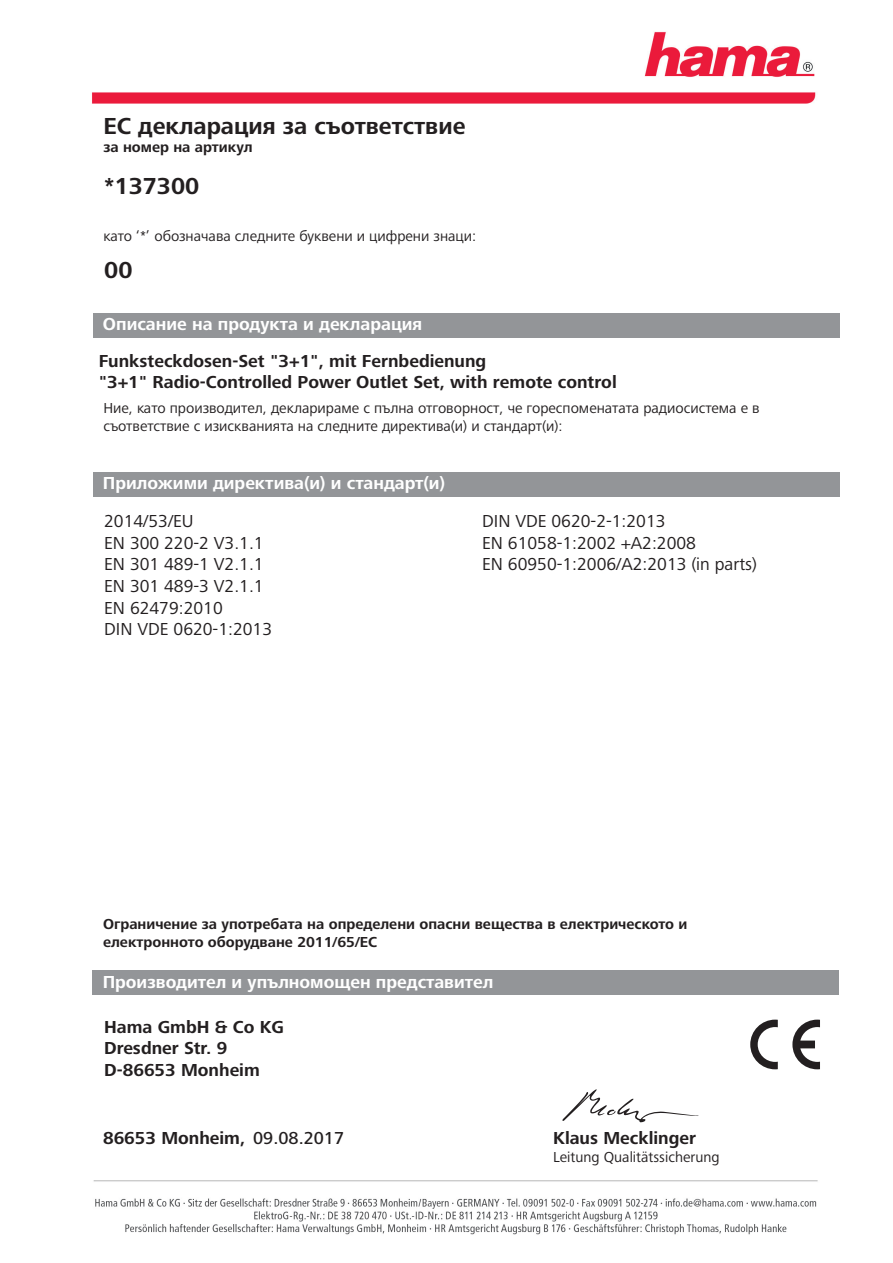
<style>
.page{position:relative;width:893px;height:1263px;background:#fff}
.page>*{position:absolute;margin:0;border:0;box-sizing:border-box;transform-origin:0 0}
.t1{font:700 24px "+MODZRN Frutiger Next LTW1 G";color:#231f20}
.t2{font:700 24px "+TFBJBY Frutiger Next LTW1 G";color:#231f20}
.t3{font:18px/21.6px "+RRFKBN Frutiger Next LTW1 G";color:#231f20}
.t4{font:700 18px "+MODZRN Frutiger Next LTW1 G";color:#fff}
.t5{font:700 18px/21.6px "+TBVWCD Frutiger Next LTW1 G";color:#231f20}
.t6{font:700 18px/21.6px "+MODZRN Frutiger Next LTW1 G";color:#231f20}
.t7{font:700 16.2px "+OVKMUM Arial";letter-spacing:.01em;color:#000001}
.t8{font:15px/18px "+STODMQ Frutiger Next LTW1 G";color:#231f20}
.t9{font:700 15px/18px "+MODZRN Frutiger Next LTW1 G";color:#231f20}
.s1{font-family:"+MBEHJY Frutiger Next LTW1 G";font-weight:500}
</style>
<div class="page">
<img style="left:92px;top:31px;width:724px;height:72px">
<img style="left:93px;top:1180px;width:725px;height:55px">
<div style="left:93px;top:313px;width:746px;height:25px;background:#939598"></div>
<div style="left:93px;top:472px;width:746px;height:25px;background:#939598"></div>
<div style="left:92px;top:970px;width:747px;height:25px;background:#939598"></div>
<svg style="left:750px;top:1020px;width:70px;height:49px"></svg>
<svg style="left:562px;top:1089px;width:137px;height:34px"></svg>
<h1 class="t1" style="left:103px;top:116px;width:363px">ЕС декларация за съответствие</h1>
<p class="t9" style="left:103px;top:139px;width:151px">за номер на артикул</p>
<h1 class="t2" style="left:104px;top:177px;width:97px">*137300</h1>
<p class="t8" style="left:103px;top:228px;width:374px">като ‘*’ обозначава следните буквени и цифрени знаци:</p>
<h1 class="t2" style="left:104px;top:260px;width:30px">00</h1>
<p class="t4" style="left:103px;top:316px;width:321px">Описание на продукта и декларация</p>
<p class="t5" style="left:99px;top:350px;width:519px">Funksteckdosen-Set "3+1", mit Fernbedienung<br>"3+1" Radio-Controlled Power Outlet Set, with remote control</p>
<p class="t8" style="left:103px;top:400px;width:657px">Ние, като производител, декларираме с пълна отговорност, че гореспоменатата радиосистема е в съответствие с изискванията на следните директива(и) и стандарт(и):</p>
<p class="t4" style="left:103px;top:476px;width:343px">Приложими директива(и) и стандарт(и)</p>
<p class="t3" style="left:104px;top:511px;width:169px">2014/53/EU<br>EN 300 220-2 V3.1.1<br>EN 301 489-1 V2.1.1<br>EN 301 489-3 V2.1.1<br>EN 62479:2010<br>DIN VDE 0620-1:2013</p>
<p class="t3" style="left:482px;top:511px;width:276px">DIN VDE 0620-2-1:2013<br>EN 61058-1:2002 +A2:2008<br>EN 60950-1:2006/A2:2013 (in parts)</p>
<p class="t9" style="left:103px;top:916px;width:586px">Ограничение за употребата на определени опасни вещества в електрическото и електронното оборудване 2011/65/ЕС</p>
<p class="t4" style="left:103px;top:974px;width:392px">Производител и упълномощен представител</p>
<p class="t6" style="left:104px;top:1017px;width:181px">Hama GmbH &amp; Co KG<br>Dresdner Str. 9<br>D-86653 Monheim</p>
<p class="t6" style="left:103px;top:1129px;width:242px">86653 Monheim, <span class="s1">09.08.2017</span></p>
<p class="t6" style="left:553px;top:1129px;width:144px">Klaus Mecklinger</p>
<p class="t8" style="left:553px;top:1149px;width:168px">Leitung Qualitätssicherung</p>
<p class="t7" style="left:586px;top:1154px;width:215px">Leitung Qualitätssicherung</p>
</div>
